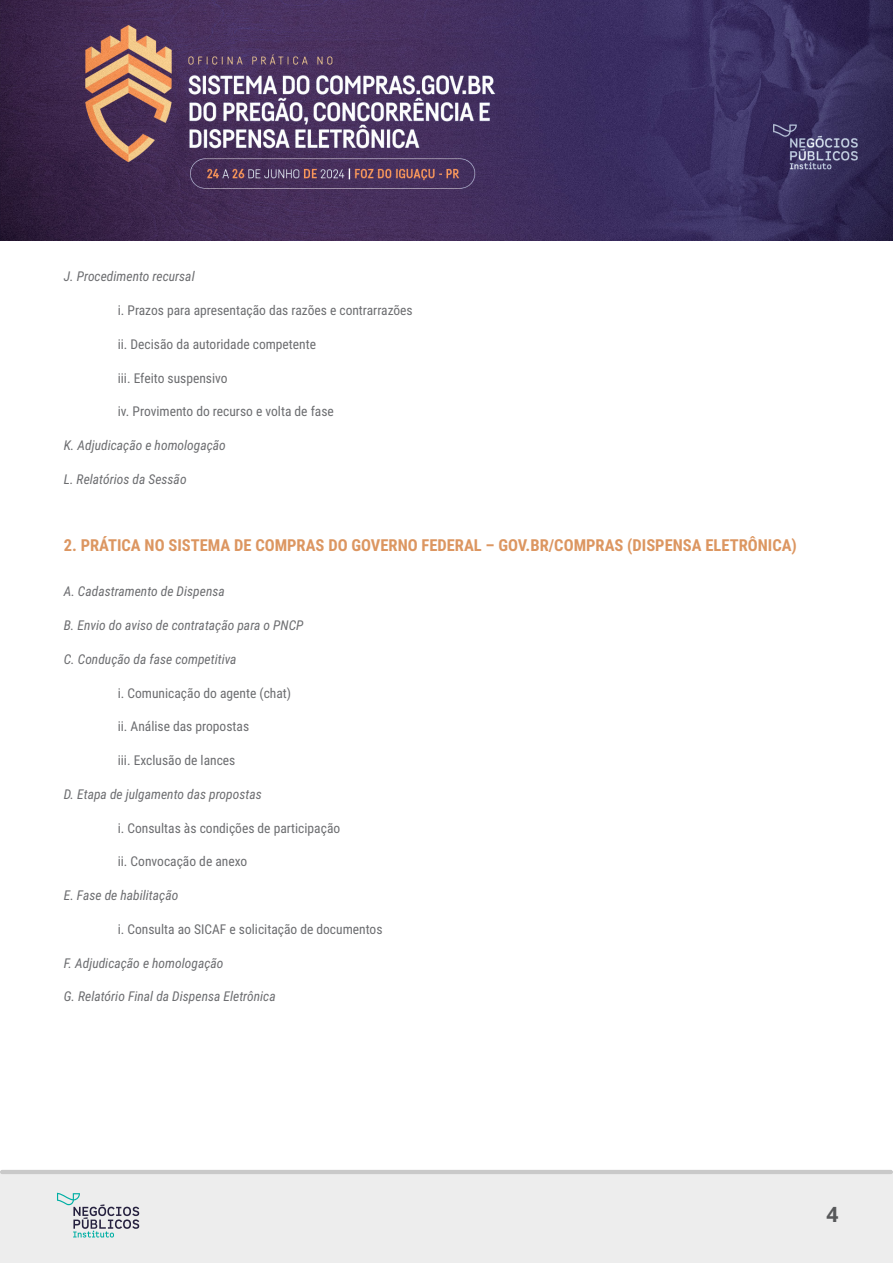
<style>
.page{position:relative;width:893px;height:1263px;background:#fff}
.page>*{position:absolute;margin:0;border:0;box-sizing:border-box;transform-origin:0 0}
.t1{font:700 21px "Open Sans";color:#57585a}
.corpo{font:700 16.5px "Roboto Condensed";color:#dc9661}
.corpo-2{font:13.5px "Roboto Condensed";color:#6c6d70}
.corpo-3{font:italic 13.5px "Roboto Condensed";color:#6c6d70}
</style>
<div class="page">
<div style="left:0;top:1174px;width:893px;height:89px;background:#ededed"></div>
<hr style="left:0;top:1170px;width:893px;height:4px;background:#c9c9c9;border-radius:2px">
<img style="left:0;top:0;width:893px;height:240px">
<svg style="left:57px;top:1193px;width:82px;height:44px"></svg>
<p class="corpo-3" style="left:64px;top:267px;width:132px">J. Procedimento recursal</p>
<p class="corpo-2" style="left:118px;top:301px;width:296px">i. Prazos para apresentação das razões e contrarrazões</p>
<p class="corpo-2" style="left:118px;top:334px;width:200px">ii. Decisão da autoridade competente</p>
<p class="corpo-2" style="left:118px;top:368px;width:111px">iii. Efeito suspensivo</p>
<p class="corpo-2" style="left:118px;top:402px;width:218px">iv. Provimento do recurso e volta de fase</p>
<p class="corpo-3" style="left:64px;top:436px;width:164px">K. Adjudicação e homologação</p>
<p class="corpo-3" style="left:64px;top:469px;width:124px">L. Relatórios da Sessão</p>
<p class="corpo" style="left:64px;top:534px;width:735px">2. PRÁTICA NO SISTEMA DE COMPRAS DO GOVERNO FEDERAL – GOV.BR/COMPRAS (DISPENSA ELETRÔNICA)</p>
<p class="corpo-3" style="left:64px;top:582px;width:163px">A. Cadastramento de Dispensa</p>
<p class="corpo-3" style="left:64px;top:616px;width:241px">B. Envio do aviso de contratação para o PNCP</p>
<p class="corpo-3" style="left:64px;top:649px;width:174px">C. Condução da fase competitiva</p>
<p class="corpo-2" style="left:118px;top:683px;width:175px">i. Comunicação do agente (chat)</p>
<p class="corpo-2" style="left:118px;top:717px;width:133px">ii. Análise das propostas</p>
<p class="corpo-2" style="left:118px;top:751px;width:119px">iii. Exclusão de lances</p>
<p class="corpo-3" style="left:64px;top:784px;width:199px">D. Etapa de julgamento das propostas</p>
<p class="corpo-2" style="left:118px;top:818px;width:224px">i. Consultas às condições de participação</p>
<p class="corpo-2" style="left:118px;top:852px;width:131px">ii. Convocação de anexo</p>
<p class="corpo-3" style="left:64px;top:886px;width:116px">E. Fase de habilitação</p>
<p class="corpo-2" style="left:118px;top:919px;width:266px">i. Consulta ao SICAF e solicitação de documentos</p>
<p class="corpo-3" style="left:64px;top:953px;width:161px">F. Adjudicação e homologação</p>
<p class="corpo-3" style="left:64px;top:987px;width:213px">G. Relatório Final da Dispensa Eletrônica</p>
<h1 class="t1" style="left:826px;top:1199px;width:14px">4</h1>
</div>
